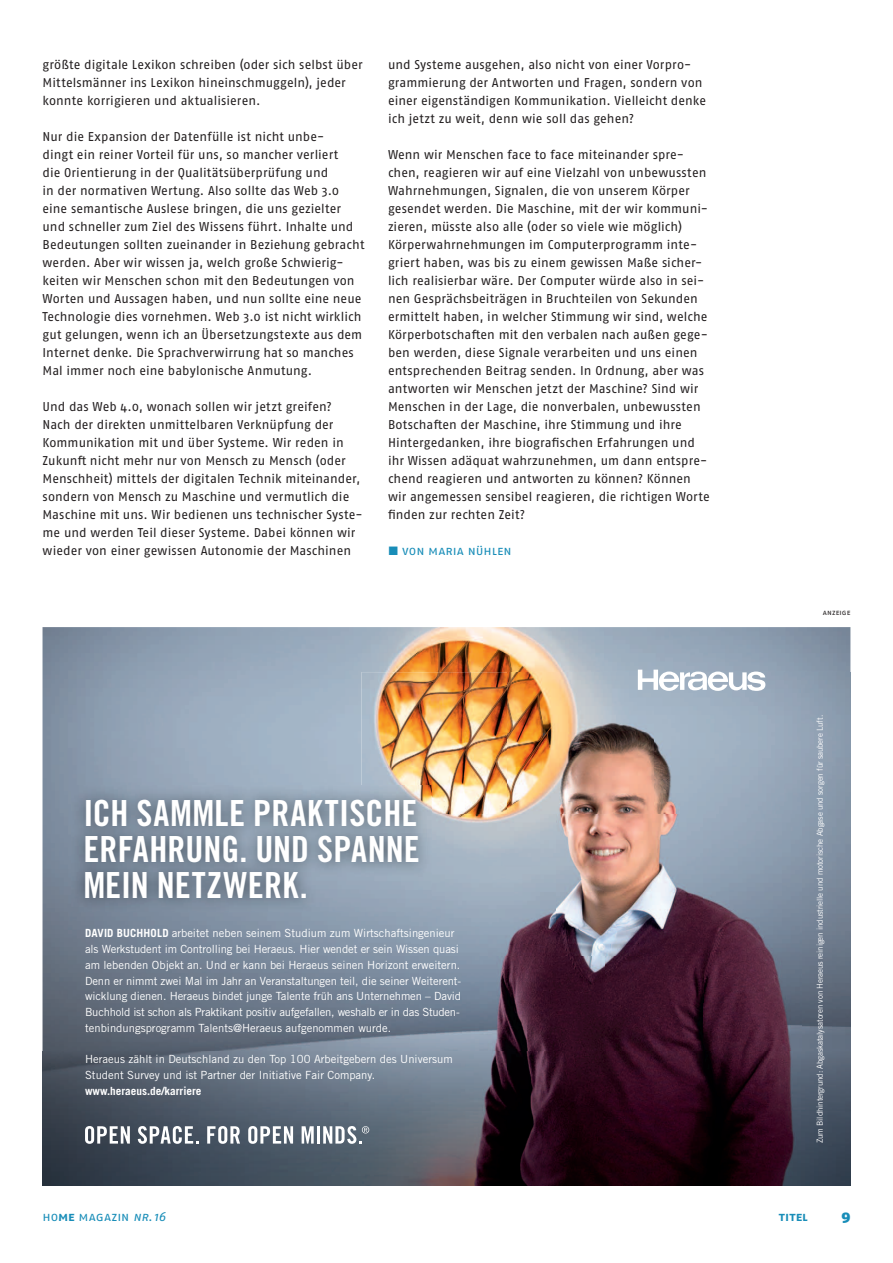
<style>
.page{position:relative;width:893px;height:1263px;background:#fff}
.page>*{position:absolute;margin:0;border:0;box-sizing:border-box;transform-origin:0 0}
.t1{font:36px/36px "Trade Gothic Bold Cond Twenty";letter-spacing:.005em;color:#fff;text-align:justify}
.t2{font:900 15px "Fago OT";color:#188db8}
.t3{font:12.75px/18px "Fago OT";letter-spacing:.01em;color:#231f20}
.t4{font:12.75px "Fago OT";color:#188db8}
.t5{font:700 12.75px "Fago OT";letter-spacing:.01em;color:#188db8}
.t6{font:11.25px/15.8px "Trade Gothic LT";color:#fff}
.t7{font:700 11.25px "Trade Gothic LT";color:#fff}
.t8{font:8.25px "Trade Gothic LT";letter-spacing:-.015em;color:#fff;scale:.96 1}
.t9{font:7.5px "Fago OT";letter-spacing:.01em;color:#231f20}
.s1{font-weight:700}
.s2{font-style:italic}
</style>
<div class="page">
<img style="left:43px;top:627px;width:807px;height:558px">
<img style="left:361px;top:672px;width:440px;height:142px">
<img style="left:801px;top:672px;width:49px;height:379px">
<img style="left:410px;top:814px;width:392px;height:237px">
<img style="left:361px;top:912px;width:49px;height:139px">
<svg style="left:85px;top:1126px;width:45px;height:18px"></svg>
<svg style="left:138px;top:1126px;width:61px;height:18px"></svg>
<svg style="left:207px;top:1126px;width:33px;height:18px"></svg>
<svg style="left:248px;top:1126px;width:45px;height:18px"></svg>
<svg style="left:302px;top:1126px;width:12px;height:17px"></svg>
<hr style="left:317px;top:1126px;width:3px;height:17px;background:#fff">
<svg style="left:323px;top:1126px;width:46px;height:18px"></svg>
<img style="left:71px;top:786px;width:361px;height:126px">
<svg style="left:638px;top:670px;width:127px;height:21px"></svg>
<p class="t3" style="left:43px;top:57px;width:322px">größte digitale Lexikon schreiben (oder sich selbst über<br>Mittelsmänner ins Lexikon hineinschmuggeln), jeder konnte korrigieren und aktualisieren.</p>
<p class="t3" style="left:43px;top:129px;width:323px">Nur die Expansion der Datenfülle ist nicht unbe-<br>dingt ein reiner Vorteil für uns, so mancher verliert<br>die Orientierung in der Qualitätsüberprüfung und<br>in der normativen Wertung. Also sollte das Web 3.0 eine semantische Auslese bringen, die uns gezielter und schneller zum Ziel des Wissens führt. Inhalte und Bedeutungen sollten zueinander in Beziehung gebracht werden. Aber wir wissen ja, welch große Schwierig&shy;keiten wir Menschen schon mit den Bedeutungen von Worten und Aussagen haben, und nun sollte eine neue Technologie dies vornehmen. Web 3.0 ist nicht wirklich gut gelungen, wenn ich an Übersetzungstexte aus dem Internet denke. Die Sprachverwirrung hat so manches Mal immer noch eine babylonische Anmutung.</p>
<p class="t3" style="left:43px;top:399px;width:322px">Und das Web 4.0, wonach sollen wir jetzt greifen?<br>Nach der direkten unmittelbaren Verknüpfung der Kommunikation mit und über Systeme. Wir reden in Zukunft nicht mehr nur von Mensch zu Mensch (oder Menschheit) mittels der digitalen Technik miteinander, sondern von Mensch zu Maschine und vermutlich die Maschine mit uns. Wir bedienen uns technischer Syste&shy;me und werden Teil dieser Systeme. Dabei können wir wieder von einer gewissen Autonomie der Maschinen</p>
<p class="t3" style="left:388px;top:57px;width:320px">und Systeme ausgehen, also nicht von einer Vorpro&shy;grammierung der Antworten und Fragen, sondern von einer eigenständigen Kommunikation. Vielleicht denke ich jetzt zu weit, denn wie soll das gehen?</p>
<p class="t3" style="left:388px;top:147px;width:323px">Wenn wir Menschen face to face miteinander spre&shy;chen, reagieren wir auf eine Vielzahl von unbewussten Wahrnehmungen, Signalen, die von unserem Körper gesendet werden. Die Maschine, mit der wir kommuni&shy;zieren, müsste also alle (oder so viele wie möglich)<br>Körperwahrnehmungen im Computerprogramm inte&shy;griert haben, was bis zu einem gewissen Maße sicher&shy;lich realisierbar wäre. Der Computer würde also in sei&shy;nen Gesprächsbeiträgen in Bruchteilen von Sekunden ermittelt haben, in welcher Stimmung wir sind, welche Körperbotschaften mit den verbalen nach außen gege&shy;ben werden, diese Signale verarbeiten und uns einen entsprechenden Beitrag senden. In Ordnung, aber was antworten wir Menschen jetzt der Maschine? Sind wir Menschen in der Lage, die nonverbalen, unbewussten Botschaften der Maschine, ihre Stimmung und ihre Hintergedanken, ihre biografischen Erfahrungen und ihr Wissen adäquat wahrzunehmen, um dann entspre&shy;chend reagieren und antworten zu können? Können wir angemessen sensibel reagieren, die richtigen Worte finden zur rechten Zeit?</p>
<p class="t4" style="left:388px;top:546px;width:125px">■ von maria nühlen</p>
<h1 class="t1" style="left:83px;top:798px;width:338px">ICH SAMMLE PRAKTISCHE ERFAHRUNG. UND SPANNE MEIN NETZWERK.</h1>
<p class="t6" style="left:85px;top:926px;width:378px"><span class="s1">DAVID BUCHHOLD</span> arbeitet neben seinem Studium zum Wirtschaftsingenieur als Werkstudent im Controlling bei Heraeus. Hier wendet er sein Wissen quasi am lebenden Objekt an. Und er kann bei Heraeus seinen Horizont erweitern.<br>Denn er nimmt zwei Mal im Jahr an Veranstaltungen teil, die seiner Weiterent&shy;wicklung dienen. Heraeus bindet junge Talente früh ans Unternehmen – David Buchhold ist schon als Praktikant positiv aufgefallen, weshalb er in das Studen&shy;tenbindungsprogramm Talents@Heraeus aufgenommen wurde.</p>
<p class="t6" style="left:85px;top:1052px;width:369px">Heraeus zählt in Deutschland zu den Top 100 Arbeitgebern des Universum<br>Student Survey und ist Partner der Initiative Fair Company.</p>
<p class="t7" style="left:85px;top:1084px;width:118px">www.heraeus.de/karriere</p>
<p class="t9" style="left:823px;top:610px;width:29px">anzeige</p>
<p class="t8" style="left:817px;top:1143px;width:447px;rotate:-90deg">Zum Bildhintergrund: Abgaskatalysatoren von Heraeus reinigen industrielle und motorische Abgase und sorgen für saubere Luft.</p>
<p class="t4" style="left:43px;top:1212px;width:125px">ho<span class="s1">me</span> magazin <span class="s2">nr. 16</span></p>
<p class="t2" style="left:841px;top:1207px;width:11px">9</p>
<p class="t5" style="left:779px;top:1212px;width:31px">titel</p>
</div>
